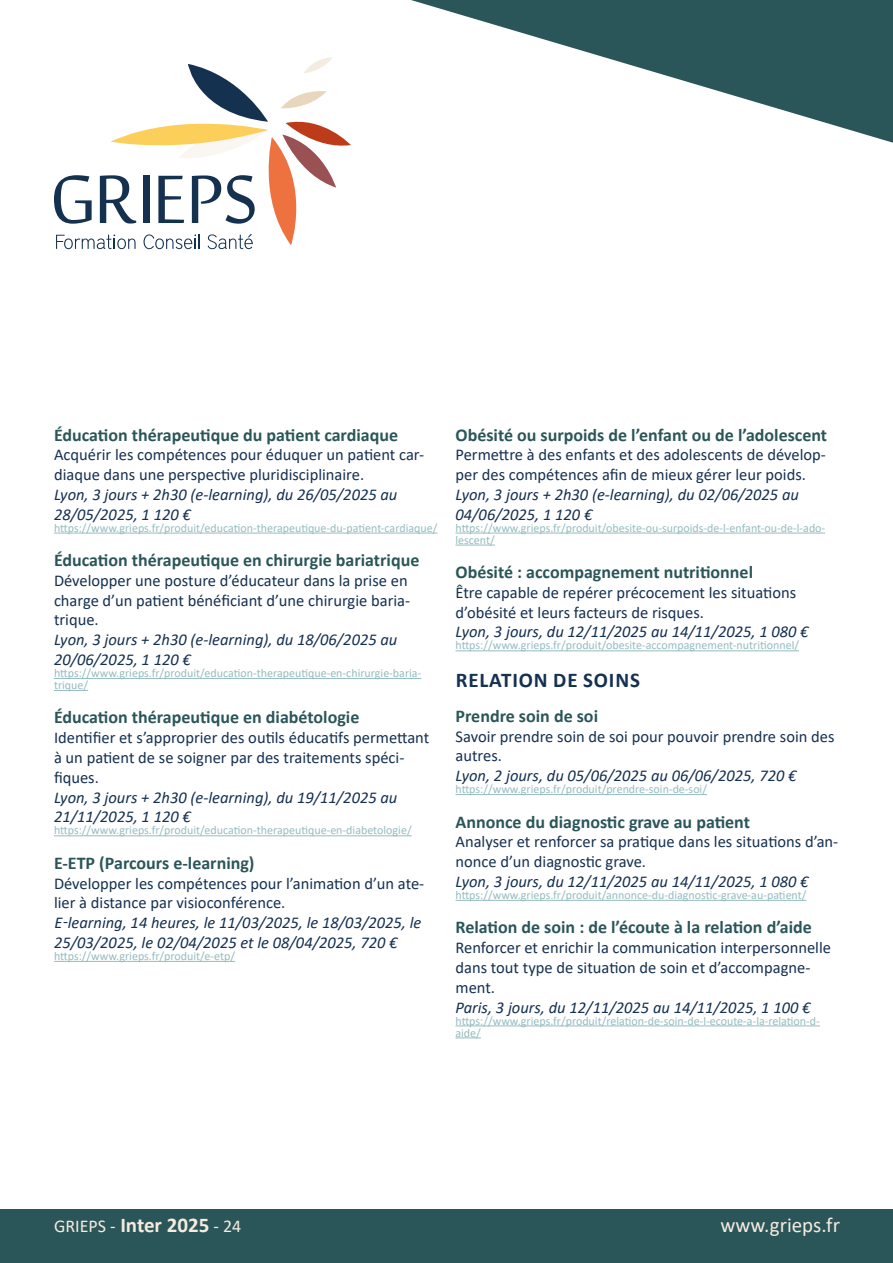
<style>
.page{position:relative;width:893px;height:1263px;background:#fff}
.page>*{position:absolute;margin:0;border:0;box-sizing:border-box;transform-origin:0 0}
.t1{font:700 21px "Calibri";letter-spacing:.04em;color:#153151}
.t2{font:21px "Calibri";color:#f5ebdf}
.t3{font:700 18px "Calibri";color:#2b5659}
.t4{font:18px "Calibri";color:#f5ebdf}
.t5{font:16.5px/19.8px "Calibri";color:#153151}
.t6{font:italic 16.5px/19.8px "Calibri";color:#153151}
.t7{font:12px/12px "Calibri";color:#95bcbf}
.s1{font-weight:700;font-size:21px}
</style>
<div class="page">
<svg style="left:54px;top:57px;width:297px;height:192px"></svg>
<svg style="left:411px;top:0;width:482px;height:143px"></svg>
<div style="left:0;top:1209px;width:893px;height:54px;background:#2b5659"></div>
<hr style="left:54px;top:533px;width:383px;height:1px;background:#95bcbf">
<hr style="left:54px;top:678px;width:367px;height:1px;background:#95bcbf">
<hr style="left:54px;top:690px;width:34px;height:1px;background:#95bcbf">
<hr style="left:54px;top:835px;width:358px;height:1px;background:#95bcbf">
<hr style="left:54px;top:961px;width:181px;height:1px;background:#95bcbf">
<hr style="left:455px;top:533px;width:370px;height:1px;background:#95bcbf">
<hr style="left:455px;top:545px;width:40px;height:1px;background:#95bcbf">
<hr style="left:455px;top:650px;width:344px;height:1px;background:#95bcbf">
<hr style="left:455px;top:794px;width:252px;height:1px;background:#95bcbf">
<hr style="left:455px;top:900px;width:351px;height:1px;background:#95bcbf">
<hr style="left:455px;top:1025px;width:365px;height:1px;background:#95bcbf">
<svg style="left:455px;top:1037px;width:26px;height:1px"></svg>
<p class="t3" style="left:54px;top:422px;width:346px">Éducation thérapeutique du patient cardiaque</p>
<p class="t5" style="left:54px;top:444px;width:372px">Acquérir les compétences pour éduquer un patient car&shy;diaque dans une perspective pluridisciplinaire.</p>
<p class="t6" style="left:54px;top:485px;width:345px">Lyon, 3 jours + 2h30 (e-learning), du 26/05/2025 au<br>28/05/2025, 1 120 €</p>
<p class="t7" style="left:54px;top:521px;width:385px">https://www.grieps.fr/produit/education-therapeutique-du-patient-cardiaque/</p>
<p class="t3" style="left:54px;top:547px;width:367px">Éducation thérapeutique en chirurgie bariatrique</p>
<p class="t5" style="left:54px;top:570px;width:358px">Développer une posture d’éducateur dans la prise en charge d’un patient bénéficiant d’une chirurgie baria&shy;trique.</p>
<p class="t6" style="left:54px;top:631px;width:345px">Lyon, 3 jours + 2h30 (e-learning), du 18/06/2025 au<br>20/06/2025, 1 120 €</p>
<p class="t7" style="left:54px;top:667px;width:369px">https://www.grieps.fr/produit/education-therapeutique-en-chirurgie-baria&shy;trique/</p>
<p class="t3" style="left:54px;top:705px;width:307px">Éducation thérapeutique en diabétologie</p>
<p class="t5" style="left:54px;top:727px;width:377px">Identifier et s’approprier des outils éducatifs permettant à un patient de se soigner par des traitements spéci&shy;fiques.</p>
<p class="t6" style="left:54px;top:788px;width:345px">Lyon, 3 jours + 2h30 (e-learning), du 19/11/2025 au<br>21/11/2025, 1 120 €</p>
<p class="t7" style="left:54px;top:824px;width:359px">https://www.grieps.fr/produit/education-therapeutique-en-diabetologie/</p>
<p class="t3" style="left:54px;top:850px;width:202px">E-ETP (Parcours e-learning)</p>
<p class="t5" style="left:54px;top:873px;width:372px">Développer les compétences pour l’animation d’un ate&shy;lier à distance par visioconférence.</p>
<p class="t6" style="left:54px;top:912px;width:369px">E-learning, 14 heures, le 11/03/2025, le 18/03/2025, le<br>25/03/2025, le 02/04/2025 et le 08/04/2025, 720 €</p>
<p class="t7" style="left:54px;top:950px;width:183px">https://www.grieps.fr/produit/e-etp/</p>
<p class="t3" style="left:455px;top:422px;width:373px">Obésité ou surpoids de l’enfant ou de l’adolescent</p>
<p class="t5" style="left:455px;top:444px;width:372px">Permettre à des enfants et des adolescents de dévelop&shy;per des compétences afin de mieux gérer leur poids.</p>
<p class="t6" style="left:455px;top:485px;width:345px">Lyon, 3 jours + 2h30 (e-learning), du 02/06/2025 au<br>04/06/2025, 1 120 €</p>
<p class="t7" style="left:455px;top:521px;width:371px">https://www.grieps.fr/produit/obesite-ou-surpoids-de-l-enfant-ou-de-l-ado&shy;lescent/</p>
<p class="t3" style="left:455px;top:559px;width:299px">Obésité : accompagnement nutritionnel</p>
<p class="t5" style="left:455px;top:582px;width:342px">Être capable de repérer précocement les situations d’obésité et leurs facteurs de risques.</p>
<p class="t6" style="left:455px;top:623px;width:355px">Lyon, 3 jours, du 12/11/2025 au 14/11/2025, 1 080 €</p>
<p class="t7" style="left:455px;top:639px;width:345px">https://www.grieps.fr/produit/obesite-accompagnement-nutritionnel/</p>
<p class="t1" style="left:456px;top:668px;width:186px">RELATION DE SOINS</p>
<p class="t3" style="left:455px;top:703px;width:144px">Prendre soin de soi</p>
<p class="t5" style="left:455px;top:726px;width:381px">Savoir prendre soin de soi pour pouvoir prendre soin des autres.</p>
<p class="t6" style="left:455px;top:767px;width:342px">Lyon, 2 jours, du 05/06/2025 au 06/06/2025, 720 €</p>
<p class="t7" style="left:455px;top:783px;width:253px">https://www.grieps.fr/produit/prendre-soin-de-soi/</p>
<p class="t3" style="left:455px;top:809px;width:296px">Annonce du diagnostic grave au patient</p>
<p class="t5" style="left:455px;top:831px;width:384px">Analyser et renforcer sa pratique dans les situations d’an&shy;nonce d’un diagnostic grave.</p>
<p class="t6" style="left:455px;top:873px;width:355px">Lyon, 3 jours, du 12/11/2025 au 14/11/2025, 1 080 €</p>
<p class="t7" style="left:455px;top:889px;width:352px">https://www.grieps.fr/produit/annonce-du-diagnostic-grave-au-patient/</p>
<p class="t3" style="left:455px;top:915px;width:358px">Relation de soin : de l’écoute à la relation d’aide</p>
<p class="t5" style="left:455px;top:937px;width:377px">Renforcer et enrichir la communication interpersonnelle dans tout type de situation de soin et d’accompagne&shy;ment.</p>
<p class="t6" style="left:455px;top:998px;width:357px">Paris, 3 jours, du 12/11/2025 au 14/11/2025, 1 100 €</p>
<p class="t7" style="left:455px;top:1014px;width:366px">https://www.grieps.fr/produit/relation-de-soin-de-l-ecoute-a-la-relation-d&shy;aide/</p>
<p class="t4" style="left:54px;top:1215px;width:189px">GRIEPS - <span class="s1">Inter 2025</span> - 24</p>
<p class="t2" style="left:720px;top:1217px;width:121px">www.grieps.fr</p>
</div>
